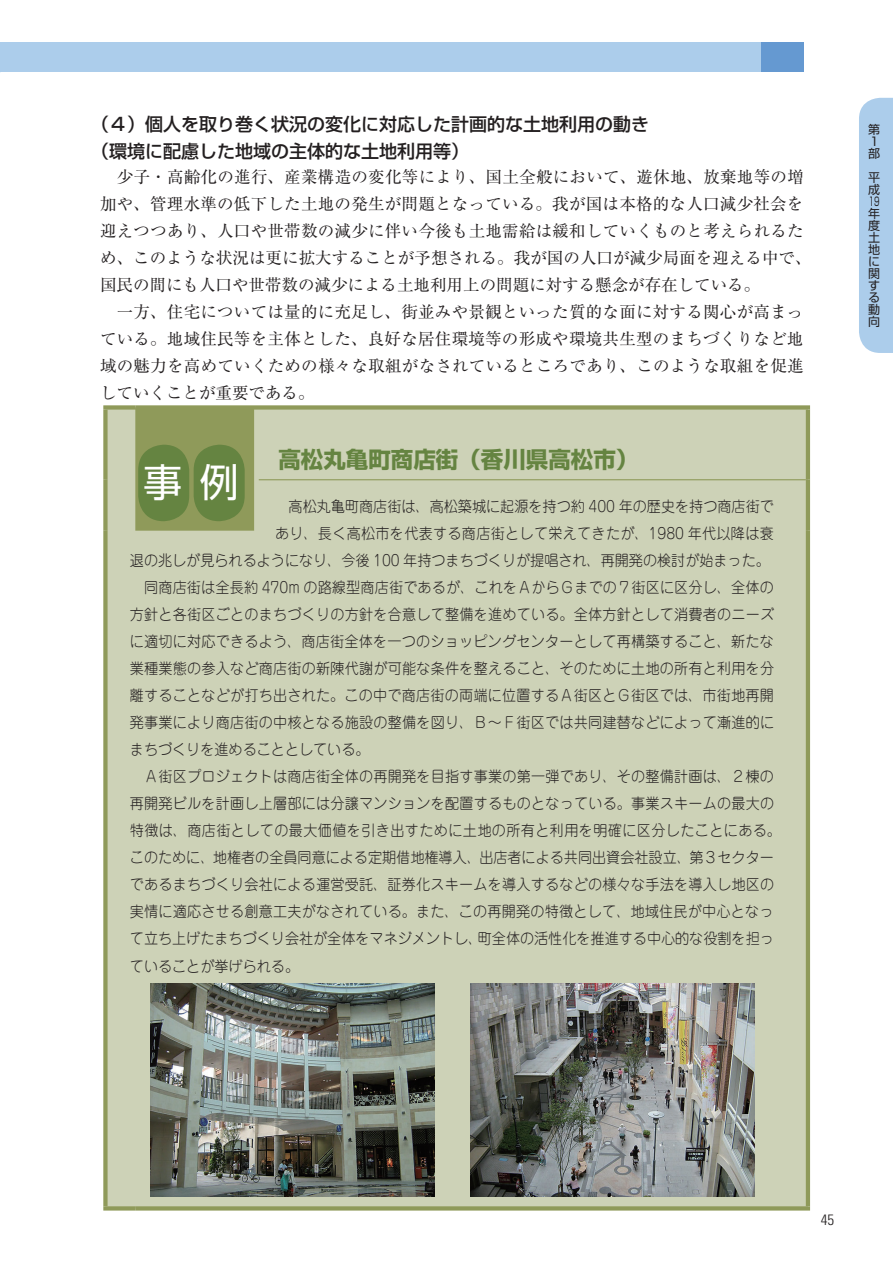
<style>
.page{position:relative;width:893px;height:1263px;background:#fff}
.page>*{position:absolute;margin:0;border:0;box-sizing:border-box;transform-origin:0 0}
.t1{font:39px "Shin Go Pro Regular 90 pv RKSJ H";color:#fff}
.t2{font:22.5px "Shin Go Pro Bold 90 pv RKSJ H";color:#658441}
.t3{font:18px/27px "Shin Go Pro Medium 90 pv RKSJ H";color:#231f20}
.t4{font:16.5px/27px "Ryumin Pro Regular 90 pv RKSJ H";letter-spacing:.015em;color:#231f20}
.t5{font:15px "Jun 101 Pro Light 90 pv RKSJ H";letter-spacing:.015em;color:#231f20;scale:.94 1}
.t6{font:300 condensed 15px "Zurich BT";color:#231f20}
.t7{font:12px/12px "Shin Go Pro Regular 90 pv RKSJ H";color:#231f20;text-align:justify}
</style>
<div class="page">
<div style="left:108px;top:410px;width:698px;height:796px;background:#cdd2b7"></div>
<div style="left:135px;top:410px;width:119px;height:121px;background:#8f9a5a"></div>
<div style="left:103px;top:405px;width:32px;height:5px;background:#8f9a5a"></div>
<div style="left:103px;top:410px;width:5px;height:70px;background:#8f9a5a"></div>
<div style="left:135px;top:405px;width:675px;height:5px;background:#8f9a5a"></div>
<hr style="left:806px;top:410px;width:4px;height:70px;background:#8f9a5a">
<div style="left:103px;top:480px;width:5px;height:51px;background:#8f9a5a"></div>
<hr style="left:806px;top:480px;width:4px;height:51px;background:#8f9a5a">
<div style="left:103px;top:531px;width:5px;height:675px;background:#8f9a5a"></div>
<hr style="left:806px;top:531px;width:4px;height:675px;background:#8f9a5a">
<svg style="left:103px;top:1206px;width:32px;height:4px"></svg>
<svg style="left:135px;top:1206px;width:675px;height:4px;background:#949e61"></svg>
<hr style="left:259px;top:479px;width:547px;height:1px;background:#8f9a5a">
<div style="left:859px;top:98px;width:34px;height:255px;background:#accdeb"></div>
<div style="left:138px;top:445px;width:51px;height:76px;background:#658441;border-radius:26px"></div>
<div style="left:194px;top:445px;width:51px;height:76px;background:#658441;border-radius:26px"></div>
<img style="left:470px;top:984px;width:284px;height:212px">
<img style="left:150px;top:984px;width:284px;height:212px">
<div style="left:0;top:43px;width:761px;height:29px;background:#accdeb"></div>
<div style="left:761px;top:43px;width:43px;height:29px;background:#6599d1"></div>
<p class="t3" style="left:91px;top:113px;width:559px">（４）個人を取り巻く状況の変化に対応した計画的な土地利用の動き（環境に配慮した地域の主体的な土地利用等）</p>
<p class="t4" style="left:100px;top:166px;width:713px">　少子・高齢化の進行、産業構造の変化等により、国土全般において、遊休地、放棄地等の増加や、管理水準の低下した土地の発生が問題となっている。我が国は本格的な人口減少社会を迎えつつあり、人口や世帯数の減少に伴い今後も土地需給は緩和していくものと考えられるため、このような状況は更に拡大することが予想される。我が国の人口が減少局面を迎える中で、国民の間にも人口や世帯数の減少による土地利用上の問題に対する懸念が存在している。<br>　一方、住宅については量的に充足し、街並みや景観といった質的な面に対する関心が高まっている。地域住民等を主体とした、良好な居住環境等の形成や環境共生型のまちづくりなど地域の魅力を高めていくための様々な取組がなされているところであり、このような取組を促進していくことが重要である。</p>
<h2 class="t2" style="left:278px;top:451px;width:361px">高松丸亀町商店街（香川県高松市）</h2>
<p class="t5" style="left:274px;top:501px;width:533px">　高松丸亀町商店街は、高松築城に起源を持つ約 400 年の歴史を持つ商店街で</p>
<p class="t5" style="left:275px;top:528px;width:532px">あり、長く高松市を代表する商店街として栄えてきたが、1980 年代以降は衰</p>
<p class="t5" style="left:130px;top:555px;width:682px">退の兆しが見られるようになり、今後 100 年持つまちづくりが提唱され、再開発の検討が始まった。</p>
<p class="t5" style="left:130px;top:582px;width:687px">　同商店街は全長約 470m の路線型商店街であるが、これをＡからＧまでの７街区に区分し、全体の</p>
<p class="t5" style="left:130px;top:609px;width:687px">方針と各街区ごとのまちづくりの方針を合意して整備を進めている。全体方針として消費者のニーズ</p>
<p class="t5" style="left:130px;top:636px;width:687px">に適切に対応できるよう、商店街全体を一つのショッピングセンターとして再構築すること、新たな</p>
<p class="t5" style="left:130px;top:663px;width:687px">業種業態の参入など商店街の新陳代謝が可能な条件を整えること、そのために土地の所有と利用を分</p>
<p class="t5" style="left:130px;top:690px;width:687px">離することなどが打ち出された。この中で商店街の両端に位置するＡ街区とＧ街区では、市街地再開</p>
<p class="t5" style="left:130px;top:717px;width:687px">発事業により商店街の中核となる施設の整備を図り、Ｂ～Ｆ街区では共同建替などによって漸進的に</p>
<p class="t5" style="left:130px;top:744px;width:256px">まちづくりを進めることとしている。</p>
<p class="t5" style="left:130px;top:771px;width:687px">　Ａ街区プロジェクトは商店街全体の再開発を目指す事業の第一弾であり、その整備計画は、２棟の</p>
<p class="t5" style="left:130px;top:798px;width:687px">再開発ビルを計画し上層部には分譲マンションを配置するものとなっている。事業スキームの最大の</p>
<p class="t5" style="left:130px;top:825px;width:694px">特徴は、商店街としての最大価値を引き出すために土地の所有と利用を明確に区分したことにある。</p>
<p class="t5" style="left:130px;top:852px;width:687px">このために、地権者の全員同意による定期借地権導入、出店者による共同出資会社設立、第３セクター</p>
<p class="t5" style="left:130px;top:879px;width:687px">であるまちづくり会社による運営受託、証券化スキームを導入するなどの様々な手法を導入し地区の</p>
<p class="t5" style="left:130px;top:906px;width:686px">実情に適応させる創意工夫がなされている。また、この再開発の特徴として、地域住民が中心となっ</p>
<p class="t5" style="left:130px;top:933px;width:687px">て立ち上げたまちづくり会社が全体をマネジメントし、町全体の活性化を推進する中心的な役割を担っ</p>
<p class="t5" style="left:130px;top:961px;width:181px">ていることが挙げられる。</p>
<h1 class="t1" style="left:143px;top:468px;width:97px">事例</h1>
<p class="t7" style="left:868px;top:125px;width:13px">第1部</p>
<p class="t7" style="left:868px;top:173px;width:13px">平成19年度土地に関する動向</p>
<p class="t6" style="left:821px;top:1210px;width:15px">45</p>
</div>
